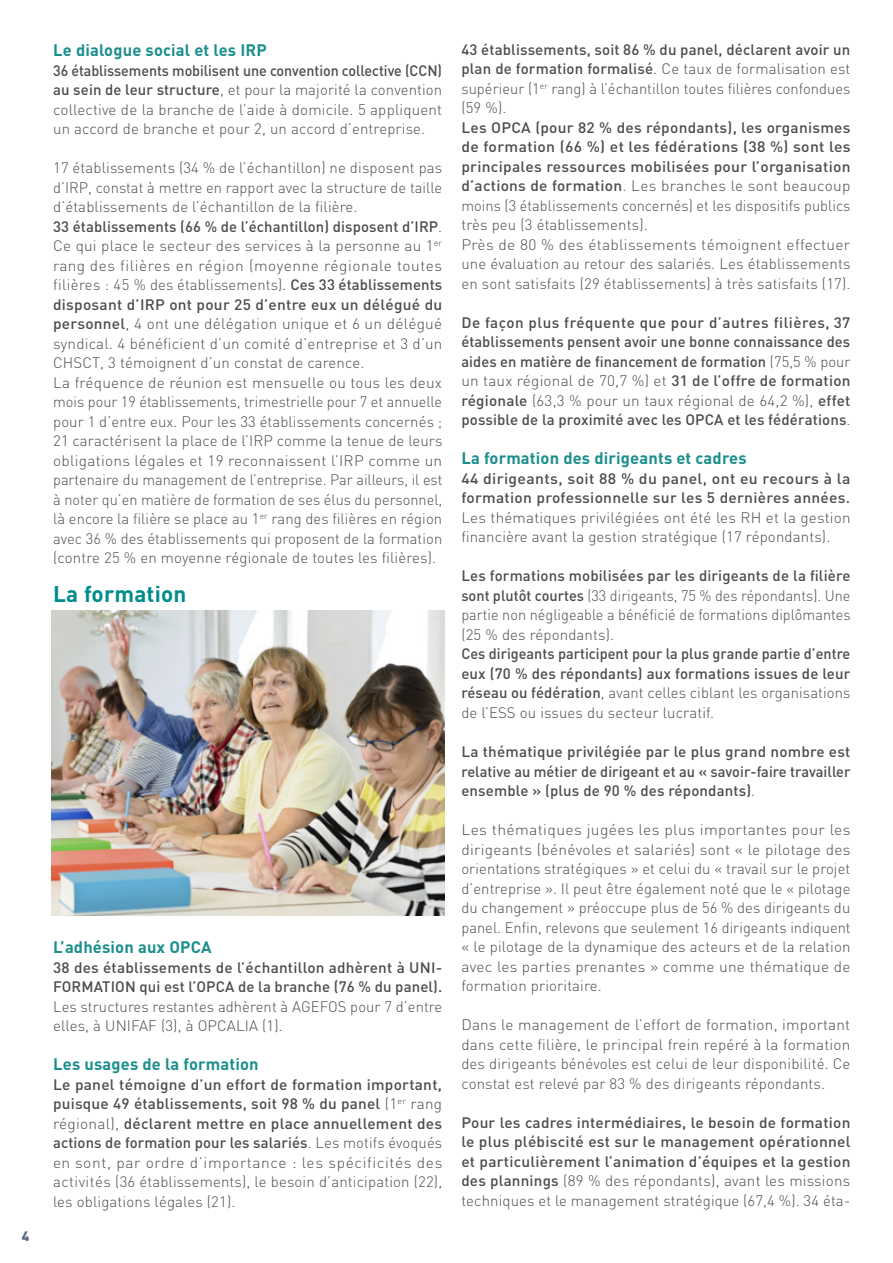
<style>
.page{position:relative;width:893px;height:1263px;background:#fff}
.page>*{position:absolute;margin:0;border:0;box-sizing:border-box;transform-origin:0 0}
.t1{font:700 22.5px "DIN";letter-spacing:.01em;color:#008c8d}
.t2{font:700 16.5px "DIN";letter-spacing:.01em;color:#1b8f8d}
.t3{font:300 15px/19.5px "DIN";letter-spacing:.01em;color:#4b4c4d;text-align:justify}
.t4{font:500 15px/19.5px "DIN";letter-spacing:.01em;color:#4b4c4d;text-align:justify}
.t5{font:300 15px/19.5px "DIN";letter-spacing:.01em;color:#4b4c4d;text-align:justify;scale:1.05 1}
.t6{font:500 15px/19.5px "DIN";letter-spacing:.01em;color:#4b4c4d;text-align:justify;scale:.96 1}
.t7{font:300 15px/19.5px "DIN";letter-spacing:.01em;color:#4b4c4d;text-align:justify;scale:1.04 1}
.t8{font:900 13.5px "DIN";color:#5d677f}
.s1{font-weight:500}
.s2{font-weight:300}
</style>
<div class="page">
<img style="left:51px;top:610px;width:393px;height:305px">
<p class="t8" style="left:22px;top:1227px;width:9px">4</p>
<p class="t2" style="left:53px;top:39px;width:215px">Le dialogue social et les IRP</p>
<p class="t3" style="left:53px;top:60px;width:391px"><span class="s1">36 établissements mobilisent une convention collective (CCN) au sein de leur structure</span>, et pour la majorité la convention collective de la branche de l’aide à domicile. 5 appliquent un accord de branche et pour 2, un accord d’entreprise.</p>
<p class="t3" style="left:53px;top:158px;width:391px">17 établissements (34 % de l’échantillon) ne disposent pas d’IRP, constat à mettre en rapport avec la structure de taille d’établissements de l’échantillon de la filière.</p>
<p class="t3" style="left:53px;top:216px;width:391px"><span class="s1">33 établissements (66 % de l’échantillon) disposent d’IRP</span>.<br>Ce qui place le secteur des services à la personne au 1<sup>er </sup>rang des filières en région (moyenne régionale toutes filières : 45 % des établissements). <span class="s1">Ces 33 établissements disposant d’IRP ont pour 25 d’entre eux un délégué du personnel</span>, 4 ont une délégation unique et 6 un délégué syndical. 4 bénéficient d’un comité d’entreprise et 3 d’un CHSCT, 3 témoignent d’un constat de carence.</p>
<p class="t3" style="left:53px;top:372px;width:391px">La fréquence de réunion est mensuelle ou tous les deux mois pour 19 établissements, trimestrielle pour 7 et annuelle pour 1 d’entre eux. Pour les 33 établissements concernés ; 21 caractérisent la place de l’IRP comme la tenue de leurs obligations légales et 19 reconnaissent l’IRP comme un partenaire du management de l’entreprise. Par ailleurs, il est à noter qu’en matière de formation de ses élus du personnel, là encore la filière se place au 1<sup>er</sup> rang des filières en région avec 36 % des établissements qui proposent de la formation (contre 25 % en moyenne régionale de toutes les filières).</p>
<p class="t1" style="left:53px;top:579px;width:135px">La formation</p>
<p class="t2" style="left:53px;top:936px;width:160px">L’adhésion aux OPCA</p>
<p class="t4" style="left:53px;top:957px;width:391px">38 des établissements de l’échantillon adhèrent à UNI-FORMATION qui est l’OPCA de la branche (76 % du panel).<br><span class="s2">Les structures restantes adhèrent à AGEFOS pour 7 d’entre elles, à UNIFAF (3), à OPCALIA (1).</span></p>
<p class="t2" style="left:53px;top:1053px;width:207px">Les usages de la formation</p>
<p class="t3" style="left:53px;top:1074px;width:391px"><span class="s1">Le panel témoigne d’un effort de formation important, puisque 49 établissements, soit 98 % du panel</span> (1<sup>er</sup> rang régional), <span class="s1">déclarent mettre en place annuellement des actions de formation pour les salariés</span>. Les motifs évoqués en sont, par ordre d’importance : les spécificités des activités (36 établissements), le besoin d’anticipation (22), les obligations légales (21).</p>
<p class="t3" style="left:461px;top:40px;width:391px"><span class="s1">43 établissements, soit 86 % du panel, déclarent avoir un plan de formation formalisé</span>. Ce taux de formalisation est supérieur (1<sup>er</sup> rang) à l’échantillon toutes filières confondues (59 %).</p>
<p class="t4" style="left:461px;top:117px;width:391px">Les OPCA (pour 82 % des répondants), les organismes de formation (66 %) et les fédérations (38 %) sont les principales ressources mobilisées pour l’organisation d’actions de formation<span class="s2">. Les branches le sont beaucoup moins (3 établissements concernés) et les dispositifs publics très peu (3 établissements).</span></p>
<p class="t7" style="left:461px;top:235px;width:376px">Près de 80 % des établissements témoignent effectuer une évaluation au retour des salariés. Les établissements en sont satisfaits (29 établissements) à très satisfaits (17).</p>
<p class="t4" style="left:461px;top:312px;width:391px">De façon plus fréquente que pour d’autres filières, 37 établissements pensent avoir une bonne connaissance des aides en matière de financement de formation <span class="s2">(75,5 % pour un taux régional de 70,7 %) et</span> 31 de l’offre de formation régionale <span class="s2">(63,3 % pour un taux régional de 64,2 %),</span> effet possible de la proximité avec les OPCA et les fédérations<span class="s2">.</span></p>
<p class="t2" style="left:461px;top:448px;width:287px">La formation des dirigeants et cadres</p>
<p class="t3" style="left:461px;top:469px;width:391px"><span class="s1">44 dirigeants, soit 88 % du panel, ont eu recours à la formation professionnelle sur les 5 dernières années.<br></span>Les thématiques privilégiées ont été les RH et la gestion financière avant la gestion stratégique (17 répondants).</p>
<p class="t3" style="left:461px;top:566px;width:391px"><span class="s1">Les formations mobilisées par les dirigeants de la filière sont plutôt courtes</span> (33 dirigeants, 75 % des répondants). Une partie non négligeable a bénéficié de formations diplômantes (25 % des répondants).</p>
<p class="t6" style="left:461px;top:644px;width:407px">Ces dirigeants participent pour la plus grande partie d’entre eux (70 % des répondants) aux formations issues de leur réseau ou fédération<span class="s2">, avant celles ciblant les organisations de l’ESS ou issues du secteur lucratif.</span></p>
<p class="t4" style="left:461px;top:741px;width:391px">La thématique privilégiée par le plus grand nombre est relative au métier de dirigeant et au « savoir-faire travailler ensemble » (plus de 90 % des répondants)<span class="s2">.</span></p>
<p class="t5" style="left:461px;top:820px;width:372px">Les thématiques jugées les plus importantes pour les dirigeants (bénévoles et salariés) sont « le pilotage des orientations stratégiques » et celui du « travail sur le projet d’entreprise ». Il peut être également noté que le « pilotage du changement » préoccupe plus de 56 % des dirigeants du panel. Enfin, relevons que seulement 16 dirigeants indiquent « le pilotage de la dynamique des acteurs et de la relation avec les parties prenantes » comme une thématique de formation prioritaire.</p>
<p class="t3" style="left:461px;top:1015px;width:391px">Dans le management de l’effort de formation, important dans cette filière, le principal frein repéré à la formation des dirigeants bénévoles est celui de leur disponibilité. Ce constat est relevé par 83 % des dirigeants répondants.</p>
<p class="t4" style="left:461px;top:1112px;width:391px">Pour les cadres intermédiaires, le besoin de formation le plus plébiscité est sur le management opérationnel et particulièrement l’animation d’équipes et la gestion des plannings <span class="s2">(89 % des répondants), avant les missions techniques et le management stratégique (67,4 %). 34 éta-</span></p>
</div>
